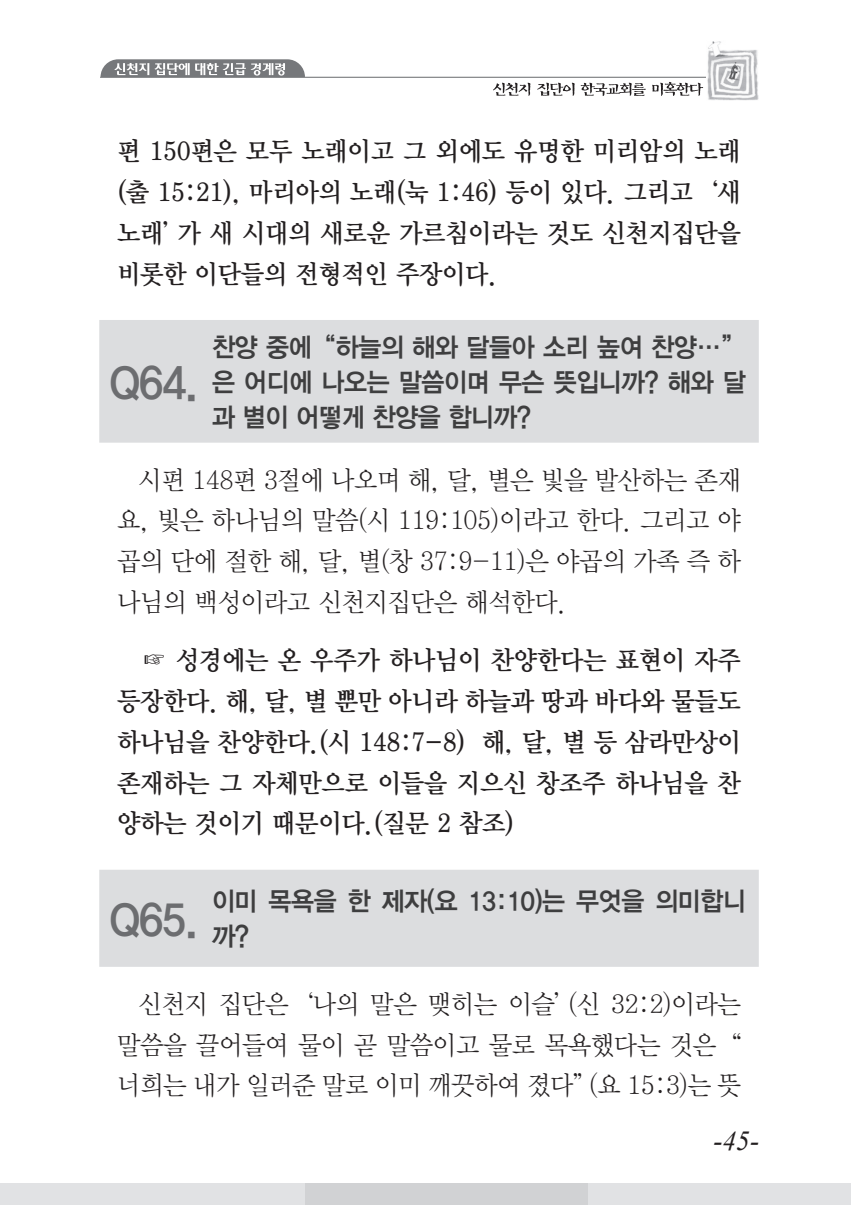
<style>
.page{position:relative;width:851px;height:1205px;background:#fff}
.page>*{position:absolute;margin:0;border:0;box-sizing:border-box;transform-origin:0 0}
.t1{font:45px "YDIYGO340";letter-spacing:-.025em;color:#6c6d70;scale:.95 1}
.t2{font:italic 27.5px "Times New Roman";color:#231f20}
.t3{font:26.25px/40.8px "YDIY Mj O340";letter-spacing:-.015em;color:#231f20;text-align:justify;scale:.95 1}
.t4{font:26.25px/40.8px "YDIY Mj O320";letter-spacing:-.015em;color:#231f20;text-align:justify;scale:.95 1}
.t5{font:26.25px/35px "YDIYGO340";letter-spacing:-.015em;color:#3e3e3f;text-align:justify;scale:.95 1}
</style>
<div class="page">
<div style="left:0;top:1183px;width:305px;height:22px;background:#e1e2e4"></div>
<div style="left:305px;top:1183px;width:283px;height:22px;background:#d1d2d4"></div>
<div style="left:588px;top:1183px;width:262px;height:22px;background:#e1e2e4"></div>
<hr style="left:100px;top:77px;width:625px;height:1px;background:#76787b">
<svg style="left:100px;top:59px;width:205px;height:19px;background:#999a9d"></svg>
<svg style="left:493px;top:83px;width:37px;height:13px"></svg>
<svg style="left:537px;top:83px;width:37px;height:13px"></svg>
<svg style="left:580px;top:83px;width:65px;height:13px"></svg>
<svg style="left:652px;top:82px;width:51px;height:14px"></svg>
<img style="left:706px;top:41px;width:52px;height:59px">
<div style="left:99px;top:320px;width:659px;height:123px;background:#dcdddf"></div>
<div style="left:99px;top:870px;width:659px;height:97px;background:#dcdddf"></div>
<p class="t3" style="left:117px;top:132px;width:658px">편 150편은 모두 노래이고 그 외에도 유명한 미리암의 노래 (출 15:21), 마리아의 노래(눅 1:46) 등이 있다. 그리고‘새 노래’가 새 시대의 새로운 가르침이라는 것도 신천지집단을 비롯한 이단들의 전형적인 주장이다.</p>
<p class="t5" style="left:212px;top:330px;width:563px">찬양 중에“하늘의 해와 달들아 소리 높여 찬양…” 은 어디에 나오는 말씀이며 무슨 뜻입니까? 해와 달 과 별이 어떻게 찬양을 합니까?</p>
<p class="t4" style="left:117px;top:459px;width:658px;text-indent:21px">시편 148편 3절에 나오며 해, 달, 별은 빛을 발산하는 존재 요, 빛은 하나님의 말씀(시 119:105)이라고 한다. 그리고 야 곱의 단에 절한 해, 달, 별(창 37:9-11)은 야곱의 가족 즉 하 나님의 백성이라고 신천지집단은 해석한다.</p>
<p class="t3" style="left:117px;top:641px;width:658px;text-indent:25px">☞ 성경에는 온 우주가 하나님이 찬양한다는 표현이 자주 등장한다. 해, 달, 별 뿐만 아니라 하늘과 땅과 바다와 물들도 하나님을 찬양한다.(시 148:7-8) 해, 달, 별 등 삼라만상이 존재하는 그 자체만으로 이들을 지으신 창조주 하나님을 찬 양하는 것이기 때문이다.(질문 2 참조)</p>
<h1 class="t1" style="left:110px;top:356px;width:94px">Q64.</h1>
<h1 class="t1" style="left:110px;top:893px;width:94px">Q65.</h1>
<p class="t5" style="left:212px;top:884px;width:563px">이미 목욕을 한 제자(요 13:10)는 무엇을 의미합니 까?</p>
<p class="t4" style="left:117px;top:983px;width:658px;text-indent:21px">신천지 집단은‘나의 말은 맺히는 이슬’(신 32:2)이라는 말씀을 끌어들여 물이 곧 말씀이고 물로 목욕했다는 것은“ 너희는 내가 일러준 말로 이미 깨끗하여 졌다”(요 15:3)는 뜻</p>
<p class="t2" style="left:713px;top:1122px;width:47px">-45-</p>
</div>
